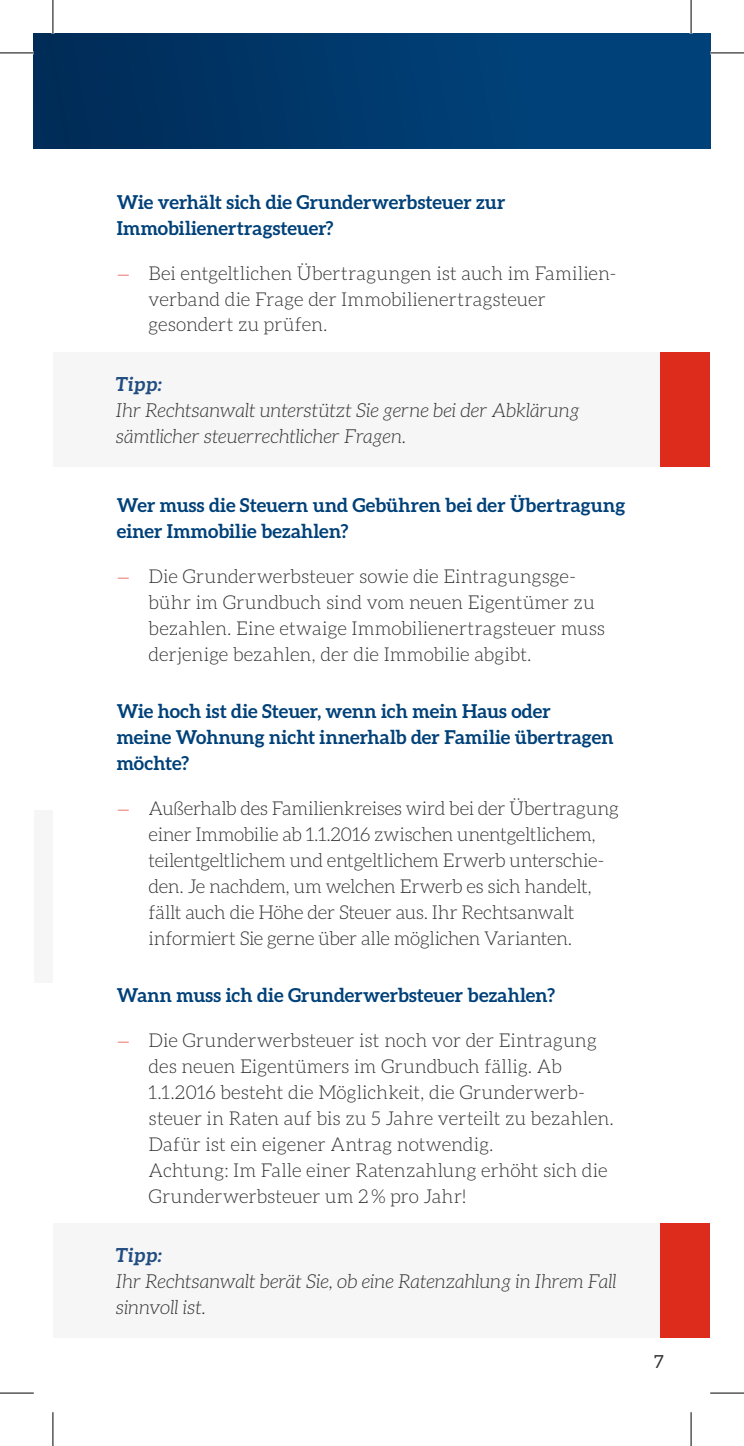
<style>
.page{position:relative;width:744px;height:1446px;background:#fff}
.page>*{position:absolute;margin:0;border:0;box-sizing:border-box;transform-origin:0 0}
.t1{font:italic 300 19.35px/26.1px "Aleo";color:#323232}
.t2{font:italic 700 19.35px "Aleo";letter-spacing:-.025em;color:#224d81}
.t3{font:300 19.12px/25.9px "Aleo";letter-spacing:-.01em;color:#323232}
.t4{font:700 19.12px/25.9px "Aleo";letter-spacing:.01em;color:#004179}
.t5{font:18px "Aleo";color:#323232}
.s1{font-size:16.88px;color:#dd2b1c}
</style>
<div class="page">
<div style="left:34px;top:34px;width:676px;height:115px;background:linear-gradient(to right,#002c58,#004680)"></div>
<div style="left:34px;top:810px;width:19px;height:172px;background:#f6f6f6"></div>
<div style="left:658px;top:351px;width:52px;height:115px;background:#dd2b1c"></div>
<div style="left:53px;top:351px;width:606px;height:115px;background:#f6f6f6"></div>
<div style="left:658px;top:1222px;width:52px;height:115px;background:#dd2b1c"></div>
<div style="left:53px;top:1222px;width:606px;height:115px;background:#f6f6f6"></div>
<hr style="left:0;top:53px;width:34px;height:1px;background:#000">
<hr style="left:710px;top:53px;width:34px;height:1px;background:#000">
<hr style="left:0;top:1392px;width:34px;height:1px;background:#000">
<hr style="left:710px;top:1392px;width:34px;height:1px;background:#000">
<hr style="left:53px;top:0;width:1px;height:34px;background:#000">
<hr style="left:53px;top:1411px;width:1px;height:34px;background:#000">
<hr style="left:690px;top:0;width:1px;height:34px;background:#000">
<hr style="left:690px;top:1411px;width:1px;height:34px;background:#000">
<p class="t4" style="left:117px;top:188px;width:390px">Wie verhält sich die Grunderwerbsteuer zur<br>Immobilienertragsteuer?</p>
<p class="t3" style="left:149px;top:260px;width:469px;text-indent:-32px"><span class="s1">—</span> Bei entgeltlichen Übertragungen ist auch im Familien&shy;verband die Frage der Immobilienertragsteuer gesondert zu prüfen.</p>
<p class="t2" style="left:116px;top:372px;width:48px">Tipp:</p>
<p class="t1" style="left:116px;top:397px;width:465px">Ihr Rechtsanwalt unterstützt Sie gerne bei der Abklärung sämtlicher steuerrechtlicher Fragen.</p>
<p class="t4" style="left:117px;top:491px;width:510px">Wer muss die Steuern und Gebühren bei der Übertragung einer Immobilie bezahlen?</p>
<p class="t3" style="left:149px;top:563px;width:458px;text-indent:-32px"><span class="s1">—</span> Die Grunderwerbsteuer sowie die Eintragungsge&shy;bühr im Grundbuch sind vom neuen Eigentümer zu bezahlen. Eine etwaige Immobilienertragsteuer muss derjenige bezahlen, der die Immobilie abgibt.</p>
<p class="t4" style="left:117px;top:698px;width:498px">Wie hoch ist die Steuer, wenn ich mein Haus oder<br>meine Wohnung nicht innerhalb der Familie übertragen möchte?</p>
<p class="t3" style="left:149px;top:795px;width:472px;text-indent:-32px"><span class="s1">—</span> Außerhalb des Familienkreises wird bei der Übertragung einer Immobilie ab 1.1.2016 zwischen unentgeltlichem, teilentgeltlichem und entgeltlichem Erwerb unterschie&shy;den. Je nachdem, um welchen Erwerb es sich handelt, fällt auch die Höhe der Steuer aus. Ihr Rechtsanwalt informiert Sie gerne über alle möglichen Varianten.</p>
<p class="t4" style="left:117px;top:982px;width:440px">Wann muss ich die Grunderwerbsteuer bezahlen?</p>
<p class="t3" style="left:149px;top:1027px;width:466px;text-indent:-32px"><span class="s1">—</span> Die Grunderwerbsteuer ist noch vor der Eintragung des neuen Eigentümers im Grundbuch fällig. Ab 1.1.2016 besteht die Möglichkeit, die Grunderwerb&shy;steuer in Raten auf bis zu 5 Jahre verteilt zu bezahlen.<br>Dafür ist ein eigener Antrag notwendig.<br>Achtung: Im Falle einer Ratenzahlung erhöht sich die Grunderwerbsteuer um 2% pro Jahr!</p>
<p class="t2" style="left:116px;top:1243px;width:48px">Tipp:</p>
<p class="t1" style="left:116px;top:1267px;width:502px">Ihr Rechtsanwalt berät Sie, ob eine Ratenzahlung in Ihrem Fall sinnvoll ist.</p>
<p class="t5" style="left:654px;top:1351px;width:11px">7</p>
</div>
